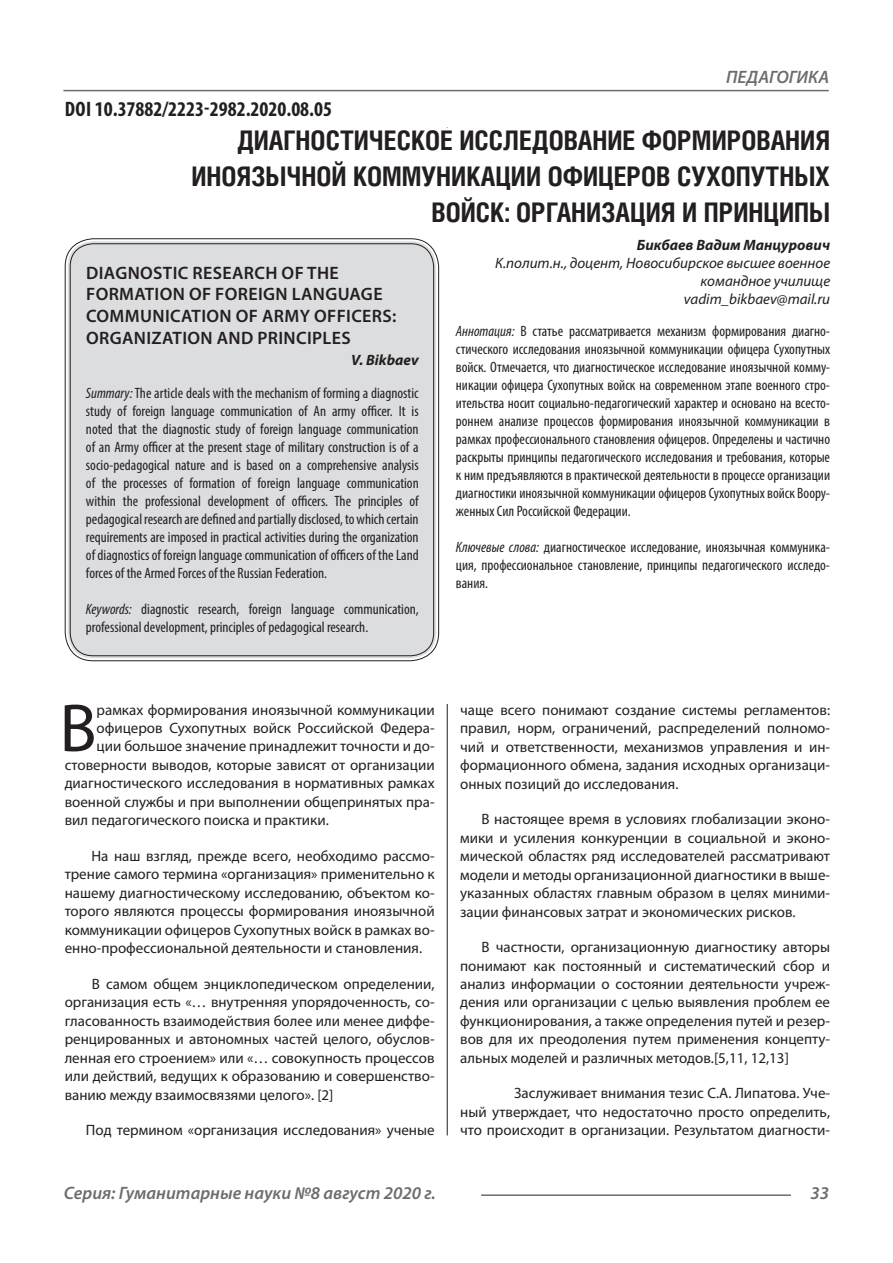
<style>
.page{position:relative;width:893px;height:1263px;background:#fff}
.page>*{position:absolute;margin:0;border:0;box-sizing:border-box;transform-origin:0 0}
.Статья_текст_первый{font:68.4px "Myriad Pro";color:#231f20}
.Статья_название{font:700 27px/36px "Helios Cond C";color:#231f20;text-align:right}
.ДОИ{font:700 condensed 21px "Myriad Pro";color:#231f20}
.Статья_название_англ{font:600 18px/21.6px "Myriad Pro";letter-spacing:.02em;color:#231f20}
.t1{font:italic 600 18px "Myriad Pro";color:#6c6d70}
.Статья_текст{font:15px/18.5px "Myriad Pro";color:#231f20;text-align:justify}
.Статья_аннотация_тек{font:condensed 15px/18px "Myriad Pro";color:#231f20;text-align:justify}
.Статья_аннотация_анг{font:condensed 15px/18px "Myriad Pro";color:#231f20;text-align:justify}
.Статья_текст_первый-2{font:15px "Myriad Pro";color:#231f20}
.Статья_автор_инфо{font:italic 15px/18px "Myriad Pro";color:#231f20;text-align:right}
.Статья_автор_инфо-2{font:italic 700 15px "Myriad Pro";color:#231f20}
.Статья_автор_англ{font:italic 700 15px "Myriad Pro";color:#231f20}
.s1{font-style:italic}
</style>
<div class="page">
<hr style="left:447px;top:128px;width:1px;height:1007px;background:#231f20">
<hr style="left:63px;top:90px;width:766px;height:1px;background:#6c6d70">
<hr style="left:481px;top:1194px;width:310px;height:2px;background:#6c6d70">
<div style="left:68px;top:241px;width:368px;height:417px;background:#dcdddf;border-radius:26px"></div>
<p class="ДОИ" style="left:65px;top:96px;width:269px">DOI 10.37882/2223-2982.2020.08.05</p>
<p class="t1" style="left:726px;top:66px;width:104px">ПЕДАГОГИКА</p>
<p class="Статья_название" style="left:191px;top:122px;width:640px">ДИАГНОСТИЧЕСКОЕ ИССЛЕДОВАНИЕ ФОРМИРОВАНИЯ<br>ИНОЯЗЫЧНОЙ КОММУНИКАЦИИ ОФИЦЕРОВ СУХОПУТНЫХ<br>ВОЙСК: ОРГАНИЗАЦИЯ И ПРИНЦИПЫ</p>
<p class="Статья_автор_инфо-2" style="left:637px;top:235px;width:195px">Бикбаев Вадим Манцурович</p>
<p class="Статья_автор_инфо" style="left:495px;top:253px;width:336px">К.полит.н., доцент, Новосибирское высшее военное командное училище</p>
<p class="Статья_автор_инфо" style="left:684px;top:289px;width:148px">vadim_bikbaev@mail.ru</p>
<p class="Статья_аннотация_тек" style="left:456px;top:322px;width:376px"><span class="s1">Аннотация:</span> В статье рассматривается механизм формирования диагно&shy;стического исследования иноязычной коммуникации офицера Сухопутных войск. Отмечается, что диагностическое исследование иноязычной комму&shy;никации офицера Сухопутных войск на современном этапе военного стро&shy;ительства носит социально-педагогический характер и основано на всесто&shy;роннем анализе процессов формирования иноязычной коммуникации в рамках профессионального становления офицеров. Определены и частично раскрыты принципы педагогического исследования и требования, которые к ним предъявляются в практической деятельности в процессе организации диагностики иноязычной коммуникации офицеров Сухопутных войск Воору&shy;женных Сил Российской Федерации.</p>
<p class="Статья_аннотация_тек" style="left:456px;top:538px;width:376px"><span class="s1">Ключевые слова:</span> диагностическое исследование, иноязычная коммуника&shy;ция, профессиональное становление, принципы педагогического исследо&shy;вания.</p>
<p class="Статья_название_англ" style="left:86px;top:261px;width:312px">DIAGNOSTIC RESEARCH OF THE<br>FORMATION OF FOREIGN LANGUAGE<br>COMMUNICATION OF ARMY OFFICERS:<br>ORGANIZATION AND PRINCIPLES</p>
<p class="Статья_автор_англ" style="left:351px;top:351px;width:69px">V. Bikbaev</p>
<p class="Статья_аннотация_анг" style="left:86px;top:384px;width:334px"><span class="s1">Summary:</span> The article deals with the mechanism of forming a diagnostic study of foreign language communication of An army officer. It is noted that the diagnostic study of foreign language communication of an Army officer at the present stage of military construction is of a socio-pedagogical nature and is based on a comprehensive analysis of the processes of formation of foreign language communication within the professional development of officers. The principles of pedagogical research are defined and partially disclosed, to which certain requirements are imposed in practical activities during the organization of diagnostics of foreign language communication of officers of the Land forces of the Armed Forces of the Russian Federation.</p>
<p class="Статья_аннотация_анг" style="left:86px;top:600px;width:334px"><span class="s1">Keywords:</span> diagnostic research, foreign language communication, professional development, principles of pedagogical research.</p>
<p class="Статья_текст_первый" style="left:59px;top:686px;width:39px">В</p>
<p class="Статья_текст_первый-2" style="left:97px;top:701px;width:340px">рамках формирования иноязычной коммуникации</p>
<p class="Статья_текст_первый-2" style="left:97px;top:719px;width:340px">офицеров Сухопутных войск Российской Федера-</p>
<p class="Статья_текст_первый-2" style="left:97px;top:737px;width:340px">ции большое значение принадлежит точности и до-</p>
<p class="Статья_текст_первый-2" style="left:65px;top:755px;width:371px">стоверности выводов, которые зависят от организации</p>
<p class="Статья_текст_первый-2" style="left:65px;top:774px;width:371px">диагностического исследования в нормативных рамках</p>
<p class="Статья_текст_первый-2" style="left:65px;top:792px;width:371px">военной службы и при выполнении общепринятых пра-</p>
<p class="Статья_текст_первый-2" style="left:65px;top:811px;width:266px">вил педагогического поиска и практики.</p>
<p class="Статья_текст" style="left:65px;top:846px;width:371px;text-indent:27px">На наш взгляд, прежде всего, необходимо рассмо&shy;трение самого термина «организация» применительно к нашему диагностическому исследованию, объектом ко&shy;торого являются процессы формирования иноязычной коммуникации офицеров Сухопутных войск в рамках во&shy;енно-профессиональной деятельности и становления.</p>
<p class="Статья_текст" style="left:65px;top:974px;width:371px;text-indent:27px">В самом общем энциклопедическом определении, организация есть «… внутренняя упорядоченность, со&shy;гласованность взаимодействия более или менее диффе&shy;ренцированных и автономных частей целого, обуслов&shy;ленная его строением» или «… совокупность процессов или действий, ведущих к образованию и совершенство&shy;ванию между взаимосвязями целого». [2]</p>
<p class="Статья_текст" style="left:86px;top:1121px;width:350px">Под термином «организация исследования» ученые</p>
<p class="Статья_текст" style="left:460px;top:700px;width:371px">чаще всего понимают создание системы регламентов: правил, норм, ограничений, распределений полномо&shy;чий и ответственности, механизмов управления и ин&shy;формационного обмена, задания исходных организаци&shy;онных позиций до исследования.</p>
<p class="Статья_текст" style="left:460px;top:810px;width:371px;text-indent:21px">В настоящее время в условиях глобализации эконо&shy;мики и усиления конкуренции в социальной и эконо&shy;мической областях ряд исследователей рассматривают модели и методы организационной диагностики в выше&shy;указанных областях главным образом в целях миними&shy;зации финансовых затрат и экономических рисков.</p>
<p class="Статья_текст" style="left:460px;top:937px;width:371px;text-indent:21px">В частности, организационную диагностику авторы понимают как постоянный и систематический сбор и анализ информации о состоянии деятельности учреж&shy;дения или организации с целью выявления проблем ее функционирования, а также определения путей и резер&shy;вов для их преодоления путем применения концепту&shy;альных моделей и различных методов.[5,11, 12,13]</p>
<p class="Статья_текст" style="left:460px;top:1084px;width:371px;text-indent:54px">Заслуживает внимания тезис С.А. Липатова. Уче&shy;ный утверждает, что недостаточно просто определить, что происходит в организации. Результатом диагности-</p>
<p class="t1" style="left:64px;top:1182px;width:373px">Серия: Гуманитарные науки №8 август 2020 г.</p>
<p class="t1" style="left:810px;top:1182px;width:20px">33</p>
</div>
